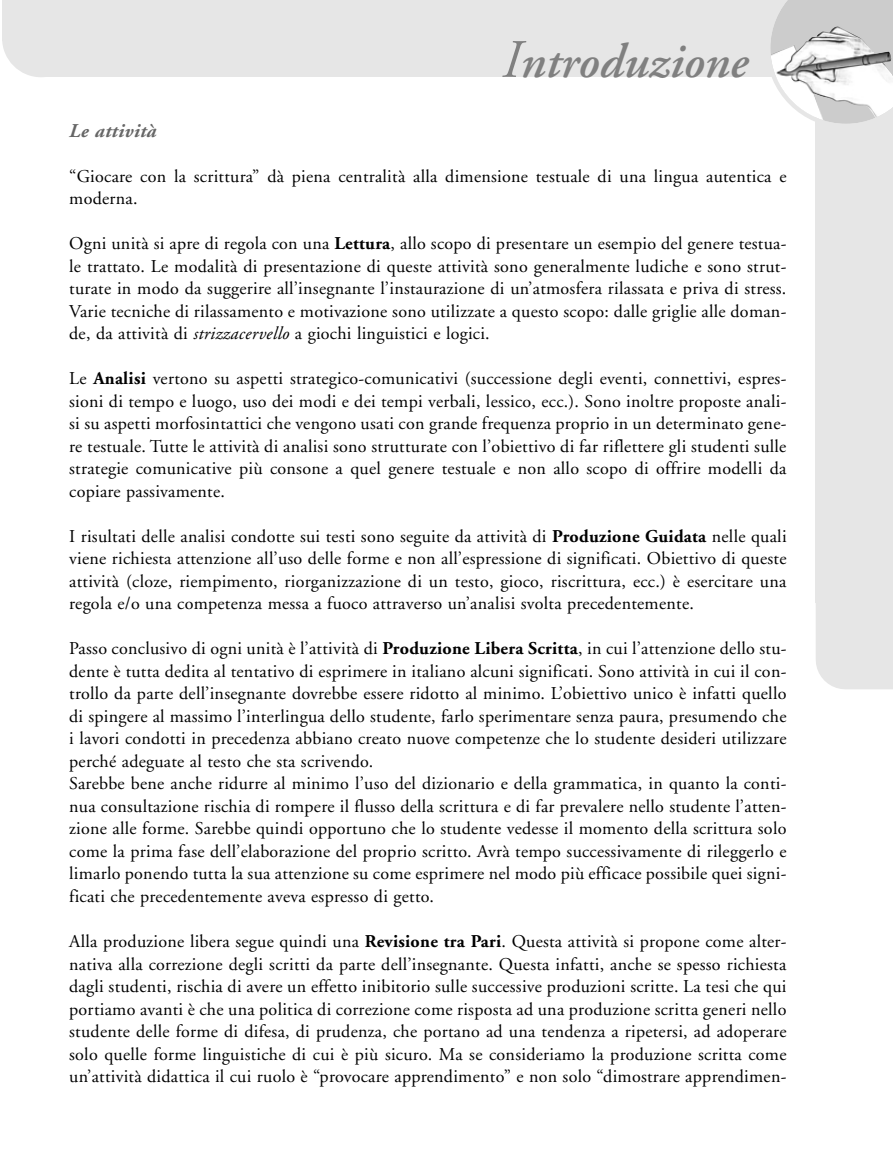
<style>
.page{position:relative;width:893px;height:1169px;background:#fff}
.page>*{position:absolute;margin:0;border:0;box-sizing:border-box;transform-origin:0 0}
.t1{font:italic 600 48.45px "Adobe Garamond";color:#808080}
.t2{font:italic 700 19.5px "Adobe Garamond";letter-spacing:.015em;color:#666}
.t3{font:18px/22.5px "Adobe Garamond";letter-spacing:.015em;color:#000;text-align:justify}
.s1{font-weight:400;font-size:54px}
.s2{font-weight:700}
.s3{font-style:italic}
</style>
<div class="page">
<div style="left:40px;top:0;width:781px;height:77px;background:#e6e6e6"></div>
<div style="left:815px;top:0;width:77px;height:583px;background:#e6e6e6"></div>
<div style="left:2px;top:0;width:78px;height:77px;background:#e6e6e6;border-radius:50%"></div>
<div style="left:2px;top:0;width:59px;height:41px;background:#e6e6e6"></div>
<div style="left:816px;top:603px;width:76px;height:86px;background:#e6e6e6"></div>
<div style="left:815px;top:480px;width:77px;height:123px;background:#e6e6e6"></div>
<svg style="left:770px;top:0;width:122px;height:124px"></svg>
<div style="left:877px;top:0;width:15px;height:40px;background:#ccc"></div>
<h1 class="t1" style="left:502px;top:42px;width:247px"><span class="s1">I</span>ntroduzione</h1>
<p class="t2" style="left:69px;top:123px;width:89px">Le attività</p>
<p class="t3" style="left:69px;top:166px;width:718px">“Giocare con la scrittura” dà piena centralità alla dimensione testuale di una lingua autentica e moderna.</p>
<p class="t3" style="left:69px;top:234px;width:718px">Ogni unità si apre di regola con una <span class="s2">Lettura</span>, allo scopo di presentare un esempio del genere testua&shy;le trattato. Le modalità di presentazione di queste attività sono generalmente ludiche e sono strut&shy;turate in modo da suggerire all’insegnante l’instaurazione di un’atmosfera rilassata e priva di stress.<br>Varie tecniche di rilassamento e motivazione sono utilizzate a questo scopo: dalle griglie alle doman&shy;de, da attività di <span class="s3">strizzacervello</span> a giochi linguistici e logici.</p>
<p class="t3" style="left:69px;top:369px;width:718px">Le <span class="s2">Analisi</span> vertono su aspetti strategico-comunicativi (successione degli eventi, connettivi, espres&shy;sioni di tempo e luogo, uso dei modi e dei tempi verbali, lessico, ecc.). Sono inoltre proposte anali&shy;si su aspetti morfosintattici che vengono usati con grande frequenza proprio in un determinato gene&shy;re testuale. Tutte le attività di analisi sono strutturate con l’obiettivo di far riflettere gli studenti sulle strategie comunicative più consone a quel genere testuale e non allo scopo di offrire modelli da copiare passivamente.</p>
<p class="t3" style="left:69px;top:526px;width:719px">I risultati delle analisi condotte sui testi sono seguite da attività di <span class="s2">Produzione Guidata</span> nelle quali viene richiesta attenzione all’uso delle forme e non all’espressione di significati. Obiettivo di queste attività (cloze, riempimento, riorganizzazione di un testo, gioco, riscrittura, ecc.) è esercitare una regola e/o una competenza messa a fuoco attraverso un’analisi svolta precedentemente.</p>
<p class="t3" style="left:69px;top:639px;width:718px;text-align:left">Passo conclusivo di ogni unità è l’attività di <span class="s2">Produzione Libera Scritta</span>, in cui l’attenzione dello stu&shy;dente è tutta dedita al tentativo di esprimere in italiano alcuni significati. Sono attività in cui il con&shy;trollo da parte dell’insegnante dovrebbe essere ridotto al minimo. L’obiettivo unico è infatti quello di spingere al massimo l’interlingua dello studente, farlo sperimentare senza paura, presumendo che i lavori condotti in precedenza abbiano creato nuove competenze che lo studente desideri utilizzare perché adeguate al testo che sta scrivendo.<br>Sarebbe bene anche ridurre al minimo l’uso del dizionario e della grammatica, in quanto la conti&shy;nua consultazione rischia di rompere il flusso della scrittura e di far prevalere nello studente l’atten&shy;zione alle forme. Sarebbe quindi opportuno che lo studente vedesse il momento della scrittura solo come la prima fase dell’elaborazione del proprio scritto. Avrà tempo successivamente di rileggerlo e limarlo ponendo tutta la sua attenzione su come esprimere nel modo più efficace possibile quei signi&shy;ficati che precedentemente aveva espresso di getto.</p>
<p class="t3" style="left:69px;top:931px;width:718px">Alla produzione libera segue quindi una <span class="s2">Revisione tra Pari</span>. Questa attività si propone come alter&shy;nativa alla correzione degli scritti da parte dell’insegnante. Questa infatti, anche se spesso richiesta dagli studenti, rischia di avere un effetto inibitorio sulle successive produzioni scritte. La tesi che qui portiamo avanti è che una politica di correzione come risposta ad una produzione scritta generi nello studente delle forme di difesa, di prudenza, che portano ad una tendenza a ripetersi, ad adoperare solo quelle forme linguistiche di cui è più sicuro. Ma se consideriamo la produzione scritta come un’attività didattica il cui ruolo è “provocare apprendimento” e non solo “dimostrare apprendimen-</p>
</div>
